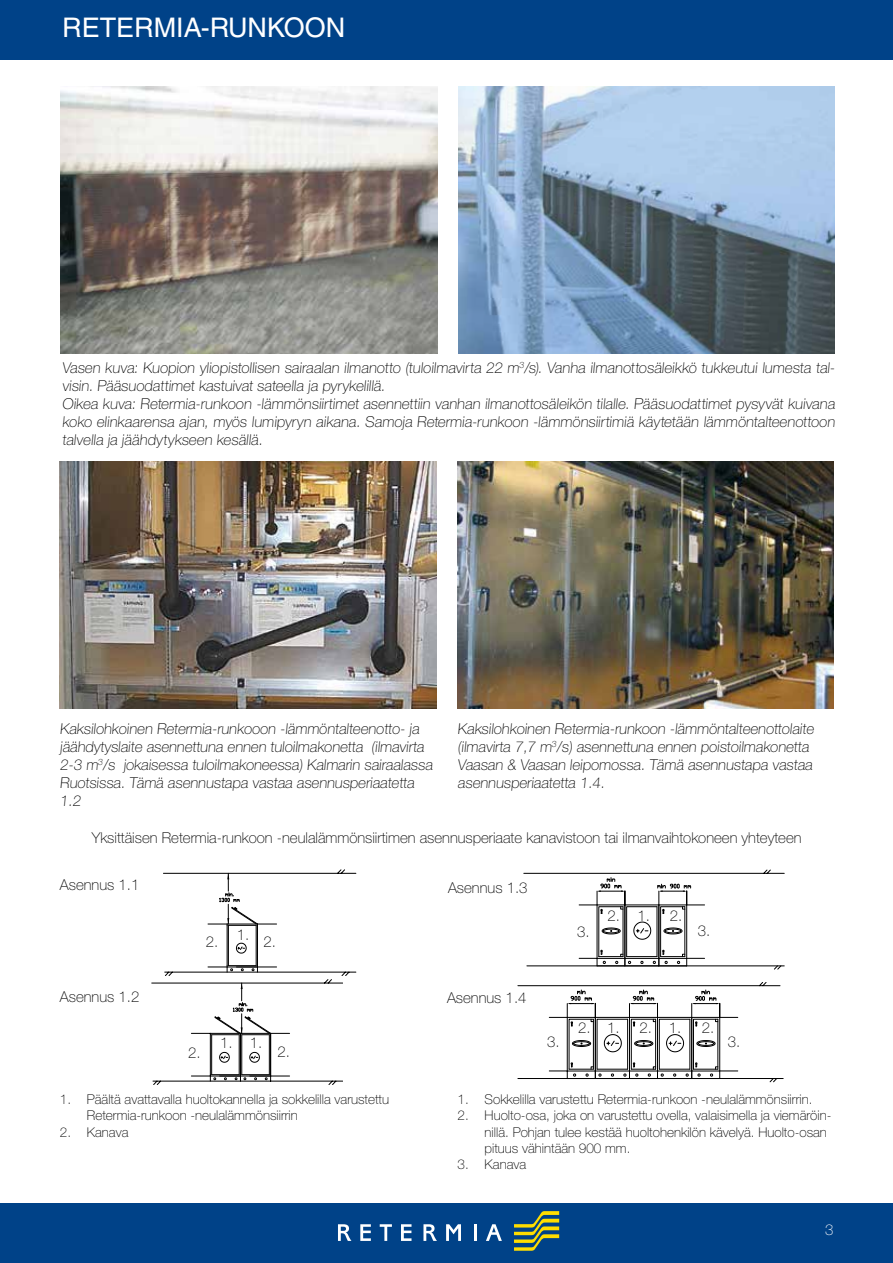
<style>
.page{position:relative;width:893px;height:1263px;background:#fff}
.page>*{position:absolute;margin:0;border:0;box-sizing:border-box;transform-origin:0 0}
.t1{font:27px "Helvetica LT Std";color:#fff}
.t2{font:100 15px/18px "Helvetica Neue LT Std";color:#000}
.t3{font:100 15px "Helvetica Neue LT Std";color:#fff}
.t4{font:100 13.5px/16.2px "Helvetica Neue LT Std";color:#000}
</style>
<div class="page">
<div style="left:0;top:1203px;width:893px;height:60px;background:#004288"></div>
<svg style="left:514px;top:1211px;width:45px;height:40px"></svg>
<svg style="left:338px;top:1224px;width:13px;height:17px"></svg>
<svg style="left:360px;top:1224px;width:11px;height:17px"></svg>
<svg style="left:380px;top:1224px;width:12px;height:17px"></svg>
<svg style="left:401px;top:1224px;width:10px;height:17px"></svg>
<svg style="left:423px;top:1224px;width:14px;height:17px"></svg>
<svg style="left:446px;top:1224px;width:15px;height:17px"></svg>
<svg style="left:474px;top:1224px;width:2px;height:17px"></svg>
<svg style="left:486px;top:1224px;width:16px;height:17px"></svg>
<div style="left:0;top:0;width:893px;height:60px;background:#004288"></div>
<img style="left:60px;top:461px;width:376px;height:247px">
<img style="left:458px;top:461px;width:376px;height:247px">
<svg style="left:152px;top:870px;width:204px;height:215px"></svg>
<svg style="left:524px;top:870px;width:260px;height:99px"></svg>
<svg style="left:518px;top:982px;width:265px;height:100px"></svg>
<img style="left:459px;top:86px;width:376px;height:268px">
<img style="left:61px;top:86px;width:376px;height:268px">
<h1 class="t1" style="left:62px;top:12px;width:284px">RETERMIA-RUNKOON</h1>
<p class="t2" style="left:62px;top:359px;width:776px">Vasen kuva: Kuopion yliopistollisen sairaalan ilmanotto (tuloilmavirta 22 m<sup>3</sup>/s). Vanha ilmanottosäleikkö tukkeutui lumesta tal&shy;visin. Pääsuodattimet kastuivat sateella ja pyrykelillä.<br>Oikea kuva: Retermia-runkoon -lämmönsiirtimet asennettiin vanhan ilmanottosäleikön tilalle. Pääsuodattimet pysyvät kuivana koko elinkaarensa ajan, myös lumipyryn aikana. Samoja Retermia-runkoon -lämmönsiirtimiä käytetään lämmöntalteenottoon talvella ja jäähdytykseen kesällä.</p>
<p class="t2" style="left:60px;top:719px;width:376px">Kaksilohkoinen Retermia-runkooon -lämmöntalteenotto- ja jäähdytyslaite asennettuna ennen tuloilmakonetta (ilmavirta 2-3 m<sup>3</sup>/s jokaisessa tuloilmakoneessa) Kalmarin sairaalassa Ruotsissa. Tämä asennustapa vastaa asennusperiaatetta 1.2</p>
<p class="t2" style="left:458px;top:719px;width:359px">Kaksilohkoinen Retermia-runkoon -lämmöntalteenottolaite (ilmavirta 7,7 m<sup>3</sup>/s) asennettuna ennen poistoilmakonetta Vaasan &amp; Vaasan leipomossa. Tämä asennustapa vastaa asennusperiaatetta 1.4.</p>
<p class="t2" style="left:92px;top:829px;width:711px">Yksittäisen Retermia-runkoon -neulalämmönsiirtimen asennusperiaate kanavistoon tai ilmanvaihtokoneen yhteyteen</p>
<p class="t2" style="left:60px;top:875px;width:81px">Asennus 1.1</p>
<p class="t2" style="left:448px;top:879px;width:81px">Asennus 1.3</p>
<p class="t2" style="left:608px;top:907px;width:14px">2.</p>
<p class="t2" style="left:670px;top:907px;width:14px">2.</p>
<p class="t2" style="left:637px;top:907px;width:14px">1.</p>
<p class="t2" style="left:237px;top:925px;width:14px">1.</p>
<p class="t2" style="left:206px;top:933px;width:14px">2.</p>
<p class="t2" style="left:263px;top:933px;width:14px">2.</p>
<p class="t2" style="left:577px;top:922px;width:14px">3.</p>
<p class="t2" style="left:698px;top:922px;width:14px">3.</p>
<p class="t2" style="left:60px;top:988px;width:81px">Asennus 1.2</p>
<p class="t2" style="left:447px;top:989px;width:81px">Asennus 1.4</p>
<p class="t2" style="left:639px;top:1019px;width:14px">2.</p>
<p class="t2" style="left:702px;top:1019px;width:14px">2.</p>
<p class="t2" style="left:578px;top:1019px;width:43px">2. 1.</p>
<p class="t2" style="left:669px;top:1019px;width:14px">1.</p>
<p class="t2" style="left:220px;top:1034px;width:44px">1. 1.</p>
<p class="t2" style="left:188px;top:1043px;width:14px">2.</p>
<p class="t2" style="left:277px;top:1043px;width:14px">2.</p>
<p class="t2" style="left:547px;top:1033px;width:14px">3.</p>
<p class="t2" style="left:728px;top:1033px;width:14px">3.</p>
<p class="t4" style="left:87px;top:1091px;width:304px;text-indent:-27px">1. Päältä avattavalla huoltokannella ja sokkelilla varustettu<br>Retermia-runkoon -neulalämmönsiirrin</p>
<p class="t4" style="left:60px;top:1124px;width:70px">2. Kanava</p>
<p class="t4" style="left:458px;top:1091px;width:356px">1. Sokkelilla varustettu Retermia-runkoon -neulalämmönsiirrin.</p>
<p class="t4" style="left:485px;top:1107px;width:348px;text-indent:-27px">2. Huolto-osa, joka on varustettu ovella, valaisimella ja viemäröin&shy;nillä. Pohjan tulee kestää huoltohenkilön kävelyä. Huolto-osan pituus vähintään 900 mm.</p>
<p class="t4" style="left:458px;top:1156px;width:70px">3. Kanava</p>
<p class="t3" style="left:825px;top:1221px;width:10px">3</p>
</div>
